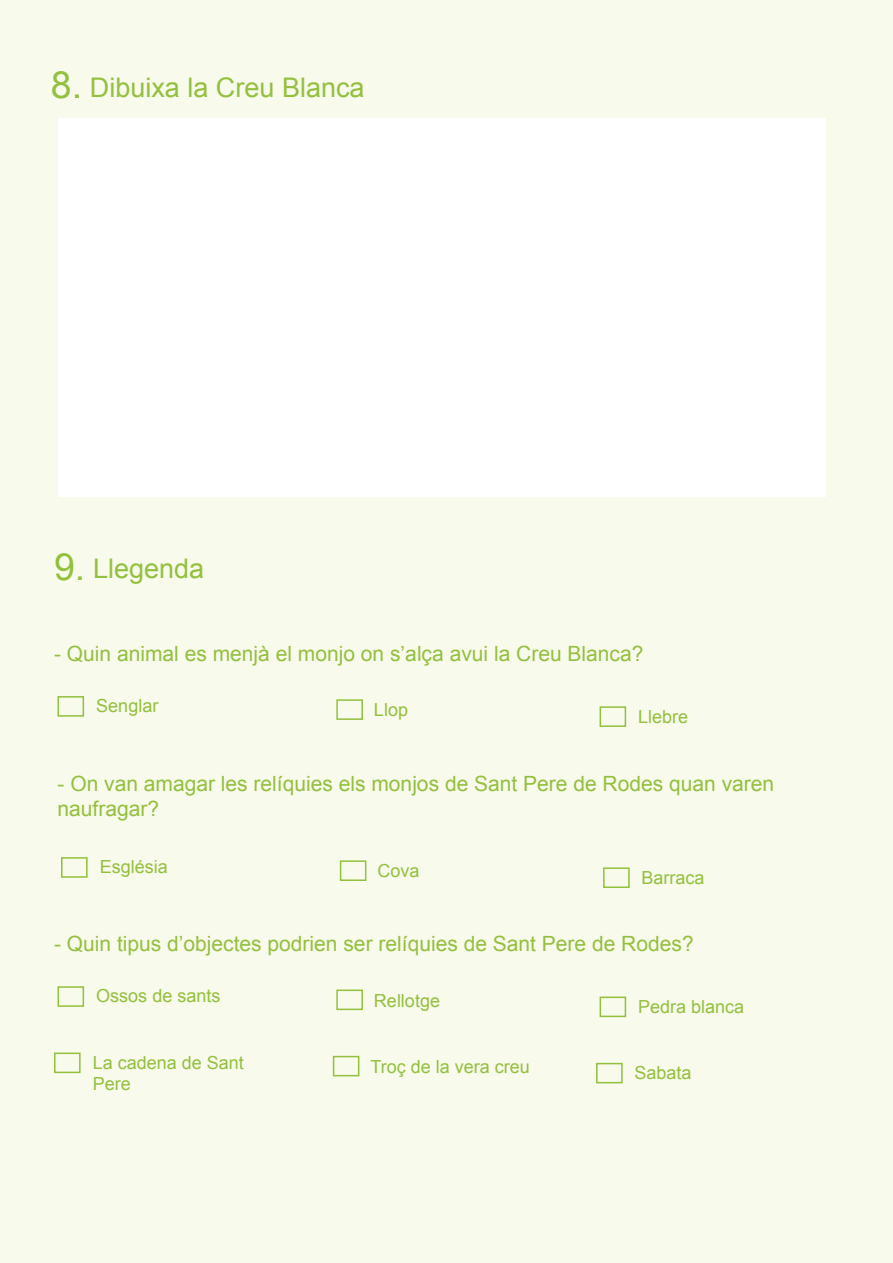
<style>
.page{position:relative;width:893px;height:1263px;background:#f8faec}
.page>*{position:absolute;margin:0;border:0;box-sizing:border-box;transform-origin:0 0}
.t1{font:37.5px "Arial";color:#93c03d}
.t2{font:27px "Arial";color:#93c03d}
.t3{font:21px "Arial";color:#93c03d}
.t4{font:18px/21.6px "Arial";color:#93c03d}
</style>
<div class="page">
<div style="left:58px;top:119px;width:768px;height:378px;background:#fff"></div>
<div style="left:58px;top:696px;width:26px;height:21px;border:2px solid #93c03d"></div>
<div style="left:600px;top:706px;width:26px;height:21px;border:2px solid #93c03d"></div>
<div style="left:336px;top:699px;width:27px;height:21px;border:2px solid #93c03d"></div>
<div style="left:61px;top:857px;width:27px;height:21px;border:2px solid #93c03d"></div>
<div style="left:603px;top:867px;width:27px;height:21px;border:2px solid #93c03d"></div>
<div style="left:340px;top:860px;width:26px;height:21px;border:2px solid #93c03d"></div>
<div style="left:58px;top:986px;width:26px;height:21px;border:2px solid #93c03d"></div>
<div style="left:600px;top:996px;width:26px;height:21px;border:2px solid #93c03d"></div>
<div style="left:336px;top:989px;width:27px;height:21px;border:2px solid #93c03d"></div>
<div style="left:54px;top:1052px;width:27px;height:21px;border:2px solid #93c03d"></div>
<div style="left:596px;top:1063px;width:27px;height:20px;border:2px solid #93c03d"></div>
<div style="left:333px;top:1056px;width:26px;height:20px;border:2px solid #93c03d"></div>
<p class="t1" style="left:51px;top:60px;width:33px">8.</p>
<p class="t2" style="left:90px;top:69px;width:276px">Dibuixa la Creu Blanca</p>
<p class="t1" style="left:54px;top:542px;width:33px">9.</p>
<p class="t2" style="left:93px;top:551px;width:113px">Llegenda</p>
<p class="t3" style="left:54px;top:639px;width:591px">- Quin animal es menjà el monjo on s’alça avui la Creu Blanca?</p>
<p class="t4" style="left:96px;top:695px;width:64px">Senglar</p>
<p class="t4" style="left:374px;top:699px;width:36px">Llop</p>
<p class="t4" style="left:638px;top:706px;width:52px">Llebre</p>
<p class="t3" style="left:58px;top:770px;width:718px">- On van amagar les relíquies els monjos de Sant Pere de Rodes quan varen</p>
<p class="t3" style="left:58px;top:795px;width:103px">naufragar?</p>
<p class="t4" style="left:100px;top:856px;width:70px">Església</p>
<p class="t4" style="left:377px;top:860px;width:44px">Cova</p>
<p class="t4" style="left:642px;top:867px;width:65px">Barraca</p>
<p class="t3" style="left:54px;top:930px;width:641px">- Quin tipus d’objectes podrien ser relíquies de Sant Pere de Rodes?</p>
<p class="t4" style="left:96px;top:985px;width:126px">Ossos de sants</p>
<p class="t4" style="left:374px;top:989px;width:68px">Rellotge</p>
<p class="t4" style="left:638px;top:996px;width:108px">Pedra blanca</p>
<p class="t4" style="left:93px;top:1051px;width:153px">La cadena de Sant<br>Pere</p>
<p class="t4" style="left:635px;top:1062px;width:59px">Sabata</p>
<p class="t4" style="left:370px;top:1056px;width:161px">Troç de la vera creu</p>
</div>
